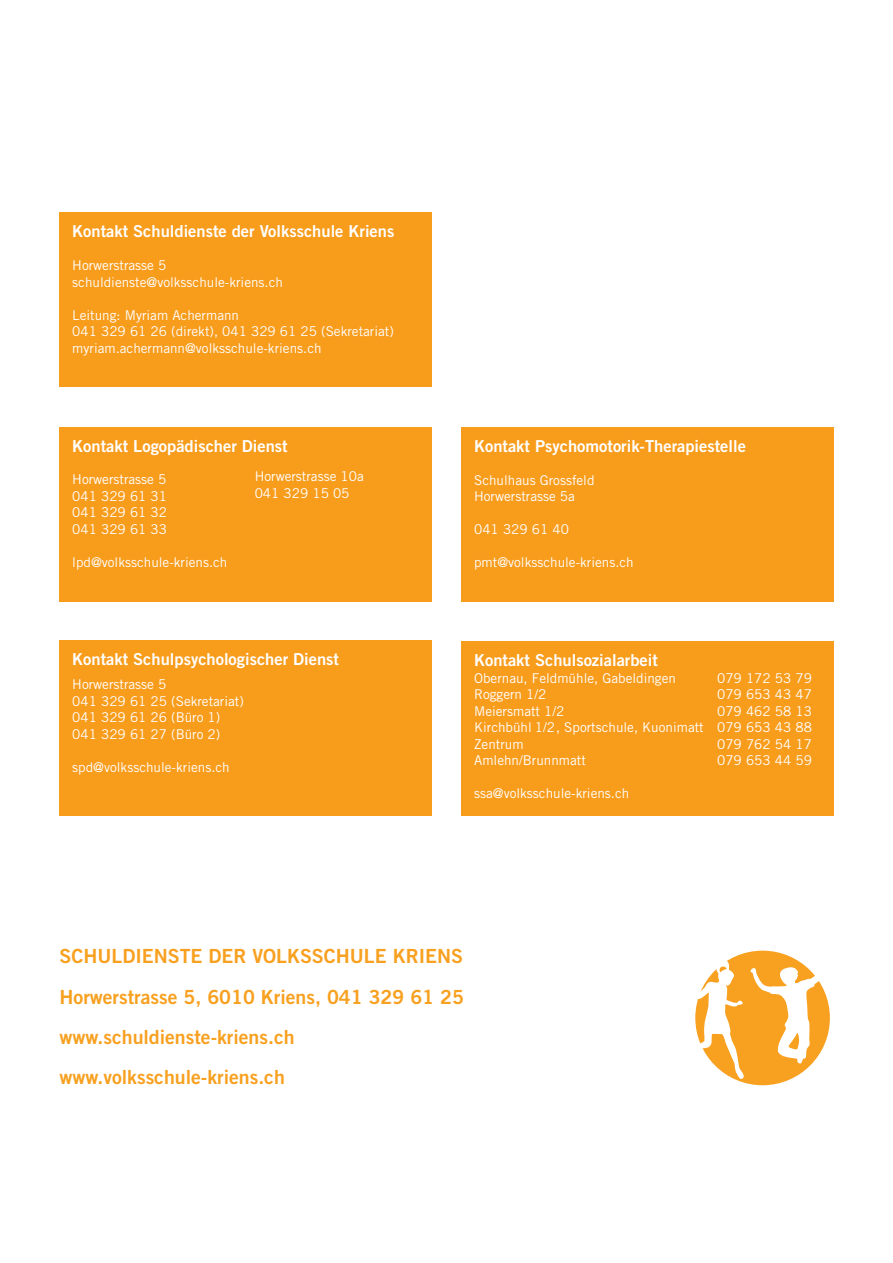
<style>
.page{position:relative;width:893px;height:1263px;background:#fff}
.page>*{position:absolute;margin:0;border:0;box-sizing:border-box;transform-origin:0 0}
.Rückseite{font:19.5px "Trade Gothic LT Std Bd 2";color:#f8a01f}
.weiss_titel{font:16.5px "Trade Gothic LT Std Bd 2";color:#fff}
.weiss_klein{font:13.5px "Trade Gothic LT Std";color:#fff}
</style>
<div class="page">
<svg style="left:695px;top:950px;width:135px;height:136px"></svg>
<div style="left:60px;top:213px;width:372px;height:174px;background:#f89c1c"></div>
<div style="left:60px;top:427px;width:372px;height:175px;background:#f89c1c"></div>
<div style="left:461px;top:427px;width:372px;height:175px;background:#f89c1c"></div>
<div style="left:461px;top:642px;width:372px;height:174px;background:#f89c1c"></div>
<div style="left:60px;top:641px;width:372px;height:175px;background:#f89c1c"></div>
<p class="weiss_titel" style="left:72px;top:221px;width:324px">Kontakt Schuldienste der Volksschule Kriens</p>
<p class="weiss_klein" style="left:72px;top:257px;width:96px">Horwerstrasse 5</p>
<p class="weiss_klein" style="left:72px;top:274px;width:212px">schuldienste@volksschule-kriens.ch</p>
<p class="weiss_klein" style="left:72px;top:307px;width:168px">Leitung: Myriam Achermann</p>
<p class="weiss_klein" style="left:72px;top:323px;width:323px">041 329 61 26 (direkt), 041 329 61 25 (Sekretariat)</p>
<p class="weiss_klein" style="left:72px;top:340px;width:251px">myriam.achermann@volksschule-kriens.ch</p>
<p class="weiss_titel" style="left:72px;top:436px;width:217px">Kontakt Logopädischer Dienst</p>
<p class="weiss_klein" style="left:72px;top:471px;width:96px">Horwerstrasse 5</p>
<p class="weiss_klein" style="left:72px;top:488px;width:96px">041 329 61 31</p>
<p class="weiss_klein" style="left:72px;top:504px;width:96px">041 329 61 32</p>
<p class="weiss_klein" style="left:72px;top:521px;width:96px">041 329 61 33</p>
<p class="weiss_klein" style="left:72px;top:554px;width:157px">lpd@volksschule-kriens.ch</p>
<p class="weiss_klein" style="left:255px;top:468px;width:111px">Horwerstrasse 10a</p>
<p class="weiss_klein" style="left:255px;top:485px;width:96px">041 329 15 05</p>
<p class="weiss_titel" style="left:72px;top:649px;width:268px">Kontakt Schulpsychologischer Dienst</p>
<p class="weiss_klein" style="left:72px;top:676px;width:96px">Horwerstrasse 5</p>
<p class="weiss_klein" style="left:72px;top:693px;width:173px">041 329 61 25 (Sekretariat)</p>
<p class="weiss_klein" style="left:72px;top:709px;width:150px">041 329 61 26 (Büro 1)</p>
<p class="weiss_klein" style="left:72px;top:726px;width:150px">041 329 61 27 (Büro 2)</p>
<p class="weiss_klein" style="left:72px;top:759px;width:159px">spd@volksschule-kriens.ch</p>
<p class="weiss_titel" style="left:474px;top:436px;width:273px">Kontakt Psychomotorik-Therapiestelle</p>
<p class="weiss_klein" style="left:474px;top:472px;width:122px">Schulhaus Grossfeld</p>
<p class="weiss_klein" style="left:474px;top:488px;width:102px">Horwerstrasse 5a</p>
<p class="weiss_klein" style="left:474px;top:521px;width:96px">041 329 61 40</p>
<p class="weiss_klein" style="left:474px;top:554px;width:161px">pmt@volksschule-kriens.ch</p>
<p class="weiss_titel" style="left:474px;top:650px;width:185px">Kontakt Schulsozialarbeit</p>
<p class="weiss_klein" style="left:474px;top:670px;width:203px">Obernau, Feldmühle, Gabeldingen</p>
<p class="weiss_klein" style="left:717px;top:670px;width:96px">079 172 53 79</p>
<p class="weiss_klein" style="left:474px;top:686px;width:74px">Roggern 1/2</p>
<p class="weiss_klein" style="left:717px;top:686px;width:96px">079 653 43 47</p>
<p class="weiss_klein" style="left:474px;top:703px;width:92px">Meiersmatt 1/2</p>
<p class="weiss_klein" style="left:717px;top:703px;width:96px">079 462 58 13</p>
<p class="weiss_klein" style="left:474px;top:719px;width:339px">Kirchbühl 1/2, Sportschule, Kuonimatt 079 653 43 88</p>
<p class="weiss_klein" style="left:474px;top:736px;width:51px">Zentrum</p>
<p class="weiss_klein" style="left:717px;top:736px;width:96px">079 762 54 17</p>
<p class="weiss_klein" style="left:474px;top:752px;width:113px">Amlehn/Brunnmatt</p>
<p class="weiss_klein" style="left:717px;top:752px;width:96px">079 653 44 59</p>
<p class="weiss_klein" style="left:474px;top:785px;width:157px">ssa@volksschule-kriens.ch</p>
<p class="Rückseite" style="left:60px;top:944px;width:405px">SCHULDIENSTE DER VOLKSSCHULE KRIENS</p>
<p class="Rückseite" style="left:60px;top:984px;width:406px">Horwerstrasse 5, 6010 Kriens, 041 329 61 25</p>
<p class="Rückseite" style="left:60px;top:1025px;width:237px">www.schuldienste-kriens.ch</p>
<p class="Rückseite" style="left:60px;top:1065px;width:227px">www.volksschule-kriens.ch</p>
</div>
